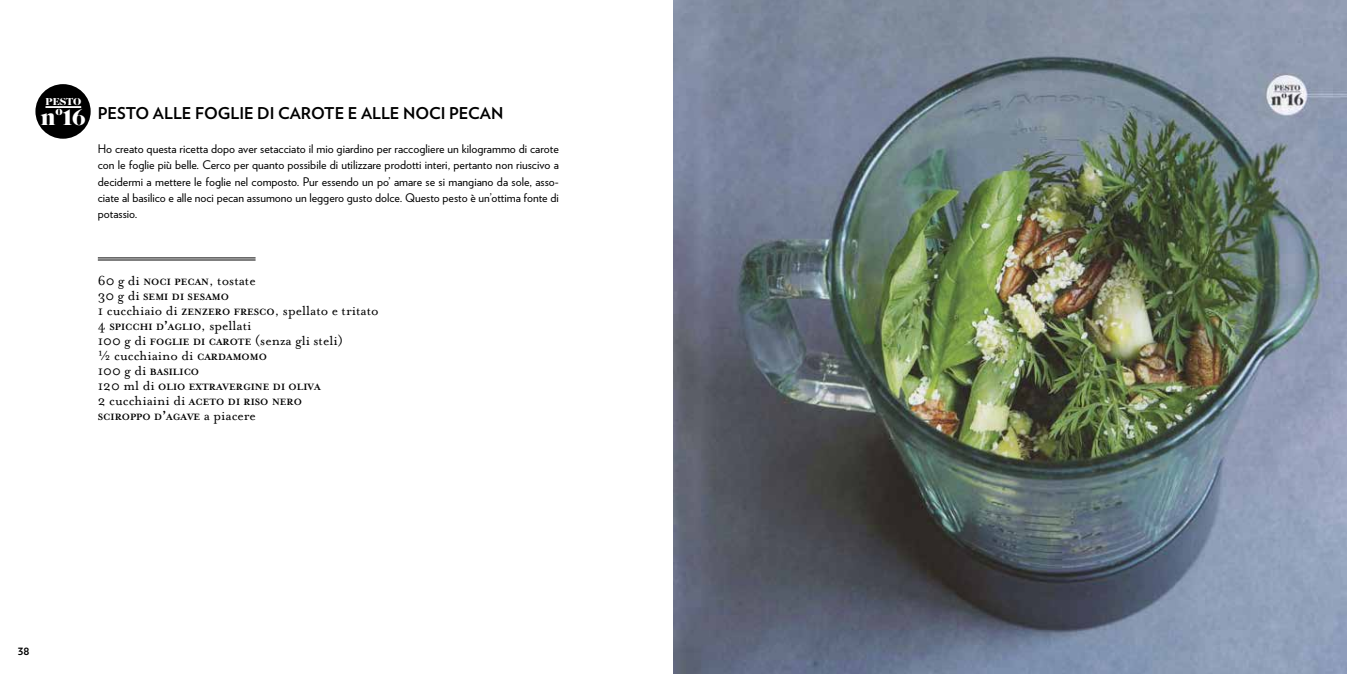
<style>
.page{position:relative;width:1347px;height:674px;background:#fff}
.page>*{position:absolute;margin:0;border:0;box-sizing:border-box;transform-origin:0 0}
.t1{font:22.12px "Caslon Graphique SHOP";color:#fff}
.t2{font:700 16.25px "Verlag";color:#000}
.t3{font:15px/15px "Mrs Eaves OT";color:#000}
.t4{font:11.88px/16.2px "Verlag";color:#000;text-align:justify}
.t5{font:700 10.5px/15px "Mrs Eaves OT";color:#000}
.t6{font:10px "Caslon Graphique SHOP";letter-spacing:-.01em;color:#fff}
.t7{font:700 10px "Verlag";color:#000}
.s1{font-weight:700;font-size:10.5px}
.s2{font-weight:400;font-size:15px}
.s3{font-size:15px}
</style>
<div class="page">
<div style="left:35px;top:84px;width:56px;height:55px;background:#000;border-radius:50%"></div>
<hr style="left:45px;top:106px;width:36px;height:1px;background:#fff">
<hr style="left:45px;top:107px;width:36px;height:1px;background:#fff">
<hr style="left:98px;top:257px;width:157px;height:1px;background:#000">
<hr style="left:98px;top:259px;width:157px;height:1px;background:#000">
<img style="left:673px;top:0;width:673px;height:673px">
<p class="t6" style="left:45px;top:96px;width:37px">PESTO</p>
<h1 class="t1" style="left:41px;top:105px;width:46px">n<sup>o</sup>16</h1>
<h2 class="t2" style="left:98px;top:100px;width:407px">PESTO ALLE fOGLIE DI CAROTE E ALLE NOCI PECAN</h2>
<p class="t4" style="left:98px;top:140px;width:462px">Ho creato questa ricetta dopo aver setacciato il mio giardino per raccogliere un kilogrammo di carote con le foglie più belle. Cerco per quanto possibile di utilizzare prodotti interi, pertanto non riuscivo a decidermi a mettere le foglie nel composto. Pur essendo un po’ amare se si mangiano da sole, asso&shy;ciate al basilico e alle noci pecan assumono un leggero gusto dolce. Questo pesto è un’ottima fonte di potassio.</p>
<p class="t3" style="left:98px;top:273px;width:159px">60 g di <span class="s1">NOCI PECAN</span>, tostate</p>
<p class="t5" style="left:98px;top:290px;width:133px"><span class="s2">30 g di</span> SEMI DI SESAMO</p>
<p class="t3" style="left:98px;top:303px;width:282px">1 cucchiaio di <span class="s1">ZENZERO FRESCO</span>, spellato e tritato</p>
<p class="t5" style="left:98px;top:320px;width:155px"><span class="s2">4</span> SPICCHI D<span class="s3">’</span>AGLIO<span class="s2">, spellati</span></p>
<p class="t3" style="left:98px;top:333px;width:247px">100 g di <span class="s1">FOGLIE DI CAROTE</span> (senza gli steli) ½ cucchiaino di <span class="s1">CARDAMOMO</span></p>
<p class="t5" style="left:98px;top:365px;width:224px"><span class="s2">100 g di</span> BASILICO<br><span class="s2">120 ml di</span> OLIO EXTRAVERGINE DI OLIVA<br><span class="s2">2 cucchiaini di</span> ACETO DI RISO NERO<br>SCIROPPO D<span class="s3">’</span>AGAVE <span class="s2">a piacere</span></p>
<p class="t7" style="left:18px;top:643px;width:13px">38</p>
</div>
